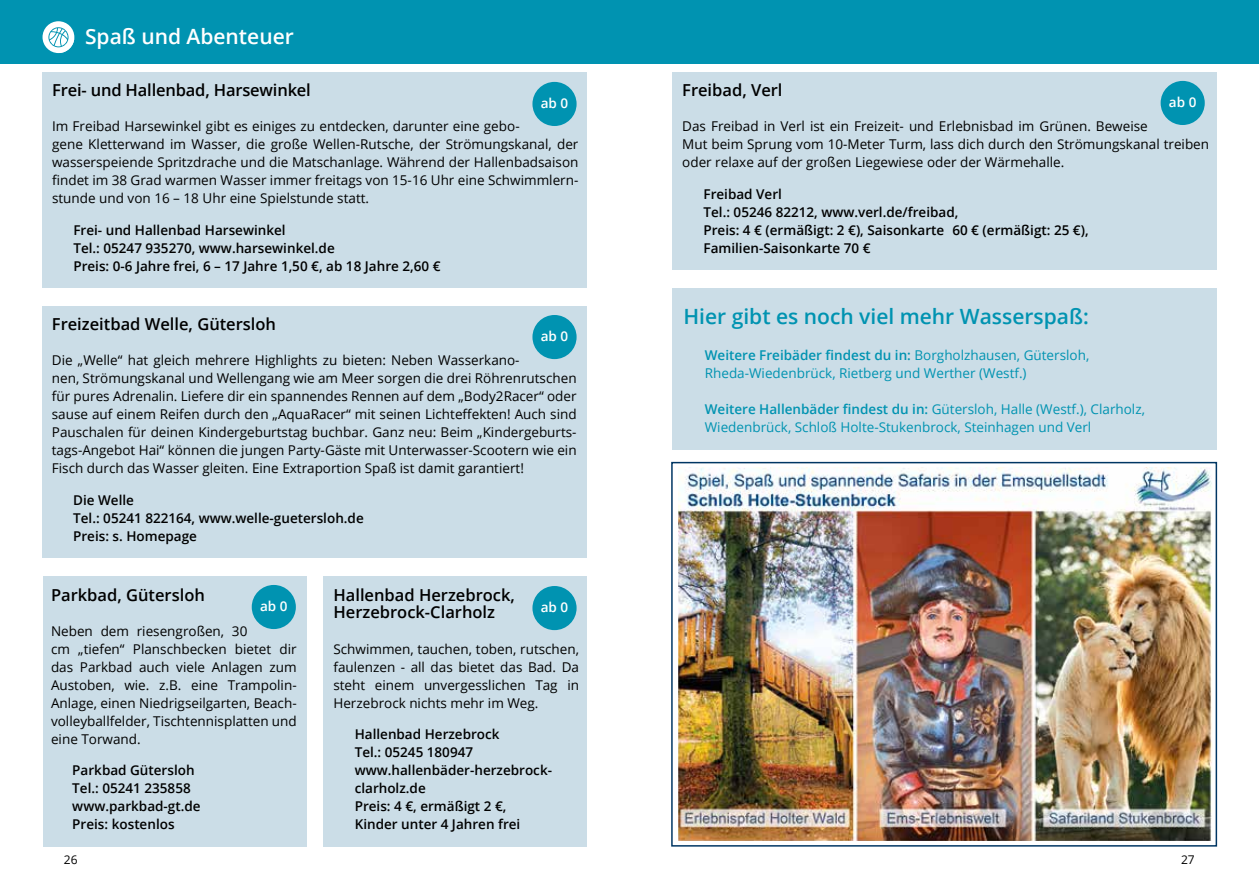
<style>
.page{position:relative;width:1259px;height:893px;background:#fff}
.page>*{position:absolute;margin:0;border:0;box-sizing:border-box;transform-origin:0 0}
.t1{font:600 21px "Open Sans";color:#0093b1}
.t2{font:600 21px "Open Sans";color:#fff}
.t3{font:600 16.5px/17px "Open Sans";color:#000}
.t4{font:13.5px/18px "Open Sans";color:#000}
.t5{font:600 13.5px/18px "Open Sans";color:#000}
.t6{font:13.5px/18px "Open Sans";color:#0093b1}
.t7{font:600 13.5px "Open Sans";color:#fff}
.t8{font:12px "Open Sans";color:#000}
.s1{font-weight:600}
</style>
<div class="page">
<div style="left:671px;top:462px;width:546px;height:385px;border:2px solid #003663"></div>
<div style="left:0;top:0;width:1259px;height:64px;background:#0093b1"></div>
<div style="left:43px;top:576px;width:263px;height:270px;background:#cbdde7"></div>
<div style="left:323px;top:576px;width:264px;height:270px;background:#cbdde7"></div>
<div style="left:252px;top:585px;width:44px;height:44px;background:#0093b1;border-radius:50%"></div>
<div style="left:43px;top:306px;width:544px;height:252px;background:#cbdde7"></div>
<div style="left:532px;top:586px;width:44px;height:44px;background:#0093b1;border-radius:50%"></div>
<div style="left:43px;top:72px;width:544px;height:216px;background:#cbdde7"></div>
<div style="left:532px;top:82px;width:44px;height:44px;background:#0093b1;border-radius:50%"></div>
<div style="left:43px;top:21px;width:31px;height:32px;background:#fff;border-radius:50%"></div>
<svg style="left:48px;top:27px;width:26px;height:26px"></svg>
<div style="left:672px;top:72px;width:544px;height:198px;background:#cbdde7"></div>
<div style="left:1160px;top:81px;width:44px;height:44px;background:#0093b1;border-radius:50%"></div>
<div style="left:672px;top:288px;width:544px;height:162px;background:#cbdde7"></div>
<div style="left:532px;top:315px;width:44px;height:44px;background:#0093b1;border-radius:50%"></div>
<img style="left:678px;top:468px;width:534px;height:373px">
<h1 class="t2" style="left:85px;top:22px;width:210px">Spaß und Abenteuer</h1>
<p class="t3" style="left:52px;top:82px;width:260px">Frei- und Hallenbad, Harsewinkel</p>
<p class="t4" style="left:52px;top:117px;width:528px">Im Freibad Harsewinkel gibt es einiges zu entdecken, darunter eine gebo-<br>gene Kletterwand im Wasser, die große Wellen-Rutsche, der Strömungskanal, der wasserspeiende Spritzdrache und die Matschanlage. Während der Hallenbadsaison findet im 38 Grad warmen Wasser immer freitags von 15-16 Uhr eine Schwimmlern&shy;stunde und von 16 – 18 Uhr eine Spielstunde statt.</p>
<p class="t5" style="left:73px;top:221px;width:369px">Frei- und Hallenbad Harsewinkel<br>Tel.: 05247 935270, www.harsewinkel.de<br>Preis: 0-6 Jahre frei, 6 – 17 Jahre 1,50 €, ab 18 Jahre 2,60 €</p>
<p class="t7" style="left:541px;top:94px;width:29px">ab 0</p>
<p class="t3" style="left:52px;top:315px;width:226px">Freizeitbad Welle, Gütersloh</p>
<p class="t4" style="left:52px;top:351px;width:526px">Die „Welle“ hat gleich mehrere Highlights zu bieten: Neben Wasserkano-<br>nen, Strömungskanal und Wellengang wie am Meer sorgen die drei Röhrenrutschen für pures Adrenalin. Liefere dir ein spannendes Rennen auf dem „Body2Racer“ oder sause auf einem Reifen durch den „AquaRacer“ mit seinen Lichteffekten! Auch sind Pauschalen für deinen Kindergeburtstag buchbar. Ganz neu: Beim „Kindergeburts&shy;tags-Angebot Hai“ können die jungen Party-Gäste mit Unterwasser-Scootern wie ein Fisch durch das Wasser gleiten. Eine Extraportion Spaß ist damit garantiert!</p>
<p class="t5" style="left:73px;top:491px;width:292px">Die Welle<br>Tel.: 05241 822164, www.welle-guetersloh.de<br>Preis: s. Homepage</p>
<p class="t7" style="left:541px;top:327px;width:29px">ab 0</p>
<p class="t3" style="left:51px;top:586px;width:155px">Parkbad, Gütersloh</p>
<p class="t4" style="left:51px;top:621px;width:247px">Neben dem riesengroßen, 30<br>cm „tiefen“ Planschbecken bietet dir das Parkbad auch viele Anlagen zum Austoben, wie. z.B. eine Trampolin-Anlage, einen Niedrigseilgarten, Beach&shy;volleyballfelder, Tischtennisplatten und eine Torwand.</p>
<p class="t5" style="left:72px;top:761px;width:130px">Parkbad Gütersloh<br>Tel.: 05241 235858 www.parkbad-gt.de<br>Preis: kostenlos</p>
<p class="t7" style="left:260px;top:597px;width:29px">ab 0</p>
<p class="t3" style="left:333px;top:586px;width:183px">Hallenbad Herzebrock,<br>Herzebrock-Clarholz</p>
<p class="t4" style="left:333px;top:639px;width:247px;text-align:justify">Schwimmen, tauchen, toben, rutschen, faulenzen - all das bietet das Bad. Da steht einem unvergesslichen Tag in Herzebrock nichts mehr im Weg.</p>
<p class="t5" style="left:355px;top:725px;width:199px">Hallenbad Herzebrock<br>Tel.: 05245 180947 www.hallenbäder-herzebrock&shy;clarholz.de<br>Preis: 4 €, ermäßigt 2 €,<br>Kinder unter 4 Jahren frei</p>
<p class="t7" style="left:541px;top:598px;width:29px">ab 0</p>
<p class="t3" style="left:682px;top:82px;width:102px">Freibad, Verl</p>
<p class="t4" style="left:682px;top:117px;width:528px">Das Freibad in Verl ist ein Freizeit- und Erlebnisbad im Grünen. Beweise<br>Mut beim Sprung vom 10-Meter Turm, lass dich durch den Strömungskanal treiben oder relaxe auf der großen Liegewiese oder der Wärmehalle.</p>
<p class="t5" style="left:703px;top:185px;width:387px">Freibad Verl<br>Tel.: 05246 82212, www.verl.de/freibad,<br>Preis: 4 € (ermäßigt: 2 €), Saisonkarte 60 € (ermäßigt: 25 €), Familien-Saisonkarte 70 €</p>
<p class="t7" style="left:1169px;top:93px;width:29px">ab 0</p>
<h1 class="t1" style="left:683px;top:302px;width:407px">Hier gibt es noch viel mehr Wasserspaß:</h1>
<p class="t6" style="left:705px;top:346px;width:386px"><span class="s1">Weitere Freibäder findest du in:</span> Borgholzhausen, Gütersloh,<br>Rheda-Wiedenbrück, Rietberg und Werther (Westf.)</p>
<p class="t6" style="left:705px;top:400px;width:442px"><span class="s1">Weitere Hallenbäder findest du in:</span> Gütersloh, Halle (Westf.), Clarholz,<br>Wiedenbrück, Schloß Holte-Stukenbrock, Steinhagen und Verl</p>
<p class="t8" style="left:64px;top:851px;width:15px">26</p>
<p class="t8" style="left:1181px;top:851px;width:15px">27</p>
</div>
